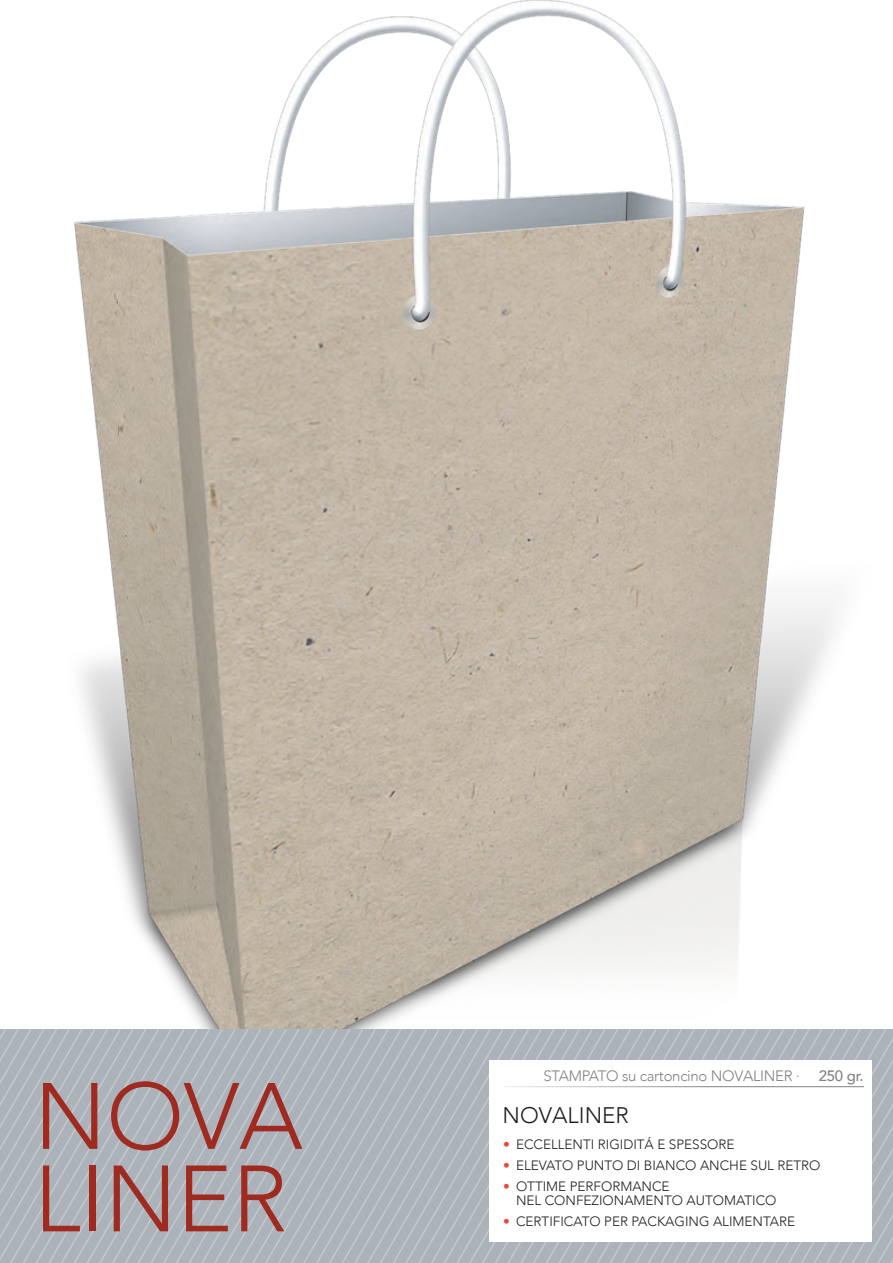
<style>
.page{position:relative;width:893px;height:1263px;background:#fff}
.page>*{position:absolute;margin:0;border:0;box-sizing:border-box;transform-origin:0 0}
.t1{font:300 93px/82.5px "Avenir";color:#9e2a20}
.t2{font:300 22.5px "Avenir";color:#231f20}
.t3{font:300 15px "Avenir";letter-spacing:-.02em;color:#808285}
.t4{font:500 15px "Avenir";color:#808285}
.t5{font:300 13.5px/13.5px "Avenir";color:#231f20}
.s1{color:#eb463a}
</style>
<div class="page">
<img style="left:74px;top:0;width:763px;height:1027px">
<svg style="left:0;top:1027px;width:893px;height:236px;background:#afb5bc"></svg>
<div style="left:489px;top:1060px;width:383px;height:182px;background:#fff"></div>
<hr style="left:504px;top:1086px;width:360px;height:1px;background:#808285">
<h1 class="t1" style="left:34px;top:1076px;width:270px">NOVA<br>LINER</h1>
<p class="t3" style="left:543px;top:1067px;width:258px">STAMPATO su cartoncino NOVALINER ·</p>
<p class="t4" style="left:819px;top:1063px;width:46px">250 gr.</p>
<h2 class="t2" style="left:503px;top:1102px;width:128px">NOVALINER</h2>
<p class="t5" style="left:503px;top:1138px;width:233px"><span class="s1">•</span> ECCELLENTI RIGIDITÁ E SPESSORE</p>
<p class="t5" style="left:503px;top:1159px;width:319px"><span class="s1">•</span> ELEVATO PUNTO DI BIANCO ANCHE SUL RETRO</p>
<p class="t5" style="left:516px;top:1180px;width:262px;text-indent:-13px"><span class="s1">•</span> OTTIME PERFORMANCE<br>NEL CONFEZIONAMENTO AUTOMATICO</p>
<p class="t5" style="left:503px;top:1214px;width:293px"><span class="s1">•</span> CERTIFICATO PER PACKAGING ALIMENTARE</p>
</div>
